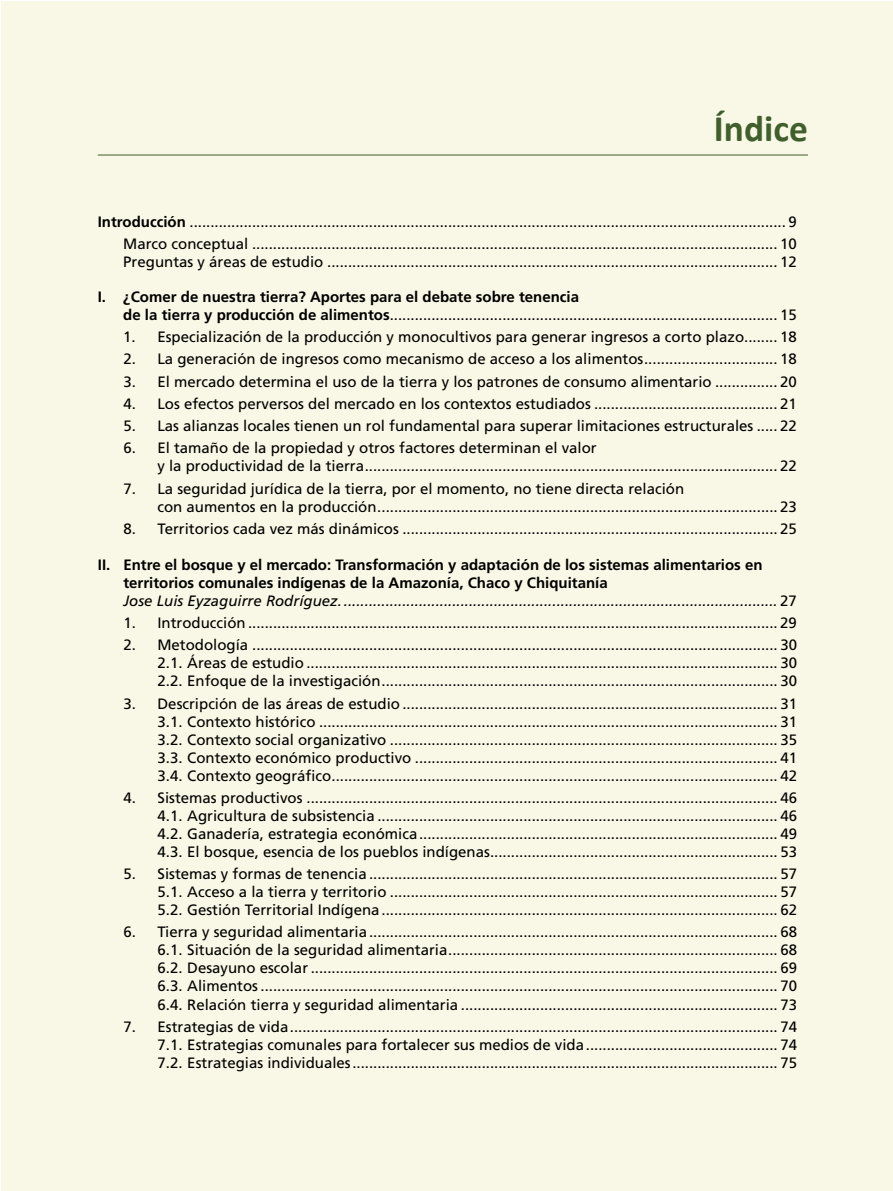
<style>
.page{position:relative;width:893px;height:1191px;background:#fff}
.page>*{position:absolute;margin:0;border:0;box-sizing:border-box;transform-origin:0 0}
.t1{font:700 37.5px "Calibri";color:#415f2d}
.t2{font:15px/18px "Frutiger";color:#000;text-align:justify}
.t3{font:700 15px/18px "Frutiger";color:#000}
.s1{font-weight:700}
.s2{font-weight:400;font-style:italic}
.s3{font-weight:400}
</style>
<div class="page">
<div style="left:1px;top:1px;width:891px;height:1189px;background:#f9f7e5"></div>
<hr style="left:0;top:0;width:1px;height:1189px;background:#f9f7e5">
<hr style="left:98px;top:155px;width:710px;height:1px;background:#415f2d">
<h1 class="t1" style="left:714px;top:104px;width:96px">Índice</h1>
<p class="t2" style="left:98px;top:210px;width:700px;line-height:22.2px;text-align:right"><span class="s1">Introducción</span> ............................................................................................................................................... 9<br>Marco conceptual .............................................................................................................................. 10</p>
<p class="t2" style="left:123px;top:253px;width:675px">Preguntas y áreas de estudio ............................................................................................................ 12</p>
<p class="t2" style="left:123px;top:288px;width:675px;text-indent:-26px"><span class="s1">I. ¿Comer de nuestra tierra? Aportes para el debate sobre tenencia<br>de la tierra y producción de alimentos</span>............................................................................................. 15</p>
<p class="t2" style="left:123px;top:328px;width:675px">1. Especialización de la producción y monocultivos para generar ingresos a corto plazo........ 18</p>
<p class="t2" style="left:123px;top:350px;width:675px">2. La generación de ingresos como mecanismo de acceso a los alimentos................................ 18</p>
<p class="t2" style="left:123px;top:372px;width:675px">3. El mercado determina el uso de la tierra y los patrones de consumo alimentario ............... 20</p>
<p class="t2" style="left:123px;top:395px;width:675px">4. Los efectos perversos del mercado en los contextos estudiados ............................................ 21</p>
<p class="t2" style="left:123px;top:417px;width:675px">5. Las alianzas locales tienen un rol fundamental para superar limitaciones estructurales ..... 22</p>
<p class="t2" style="left:157px;top:439px;width:641px;text-indent:-34px">6. El tamaño de la propiedad y otros factores determinan el valor<br>y la productividad de la tierra................................................................................................... 22</p>
<p class="t2" style="left:157px;top:479px;width:641px;text-indent:-34px">7. La seguridad jurídica de la tierra, por el momento, no tiene directa relación<br>con aumentos en la producción................................................................................................ 23</p>
<p class="t2" style="left:123px;top:520px;width:675px">8. Territorios cada vez más dinámicos .......................................................................................... 25</p>
<p class="t3" style="left:123px;top:556px;width:675px;text-indent:-26px">II. Entre el bosque y el mercado: Transformación y adaptación de los sistemas alimentarios en territorios comunales indígenas de la Amazonía, Chaco y Chiquitanía<br><span class="s2">Jose Luis Eyzaguirre Rodríguez. ........................................................................................................</span> <span class="s3">27</span></p>
<p class="t2" style="left:123px;top:614px;width:675px">1. Introducción............................................................................................................................... 29</p>
<p class="t2" style="left:157px;top:636px;width:641px;text-indent:-34px">2. Metodología .............................................................................................................................. 30<br>2.1. Áreas de estudio ................................................................................................................. 30<br>2.2. Enfoque de la investigación............................................................................................... 30</p>
<p class="t2" style="left:157px;top:694px;width:641px;text-indent:-34px">3. Descripción de las áreas de estudio .......................................................................................... 31<br>3.1. Contexto histórico .............................................................................................................. 31<br>3.2. Contexto social organizativo ............................................................................................. 35<br>3.3. Contexto económico productivo ....................................................................................... 41<br>3.4. Contexto geográfico........................................................................................................... 42</p>
<p class="t2" style="left:158px;top:788px;width:641px;text-indent:-34px">4. Sistemas productivos ................................................................................................................. 46<br>4.1. Agricultura de subsistencia ................................................................................................ 46<br>4.2. Ganadería, estrategia económica...................................................................................... 49<br>4.3. El bosque, esencia de los pueblos indígenas..................................................................... 53</p>
<p class="t2" style="left:158px;top:865px;width:641px;text-indent:-34px">5. Sistemas y formas de tenencia .................................................................................................. 57<br>5.1. Acceso a la tierra y territorio ............................................................................................. 57<br>5.2. Gestión Territorial Indígena............................................................................................... 62</p>
<p class="t2" style="left:158px;top:923px;width:641px;text-indent:-34px">6. Tierra y seguridad alimentaria.................................................................................................. 68<br>6.1. Situación de la seguridad alimentaria............................................................................... 68<br>6.2. Desayuno escolar ................................................................................................................ 69<br>6.3. Alimentos ............................................................................................................................ 70<br>6.4. Relación tierra y seguridad alimentaria ............................................................................ 73</p>
<p class="t2" style="left:158px;top:1017px;width:641px;text-indent:-34px">7. Estrategias de vida..................................................................................................................... 74<br>7.1. Estrategias comunales para fortalecer sus medios de vida.............................................. 74<br>7.2. Estrategias individuales...................................................................................................... 75</p>
</div>
